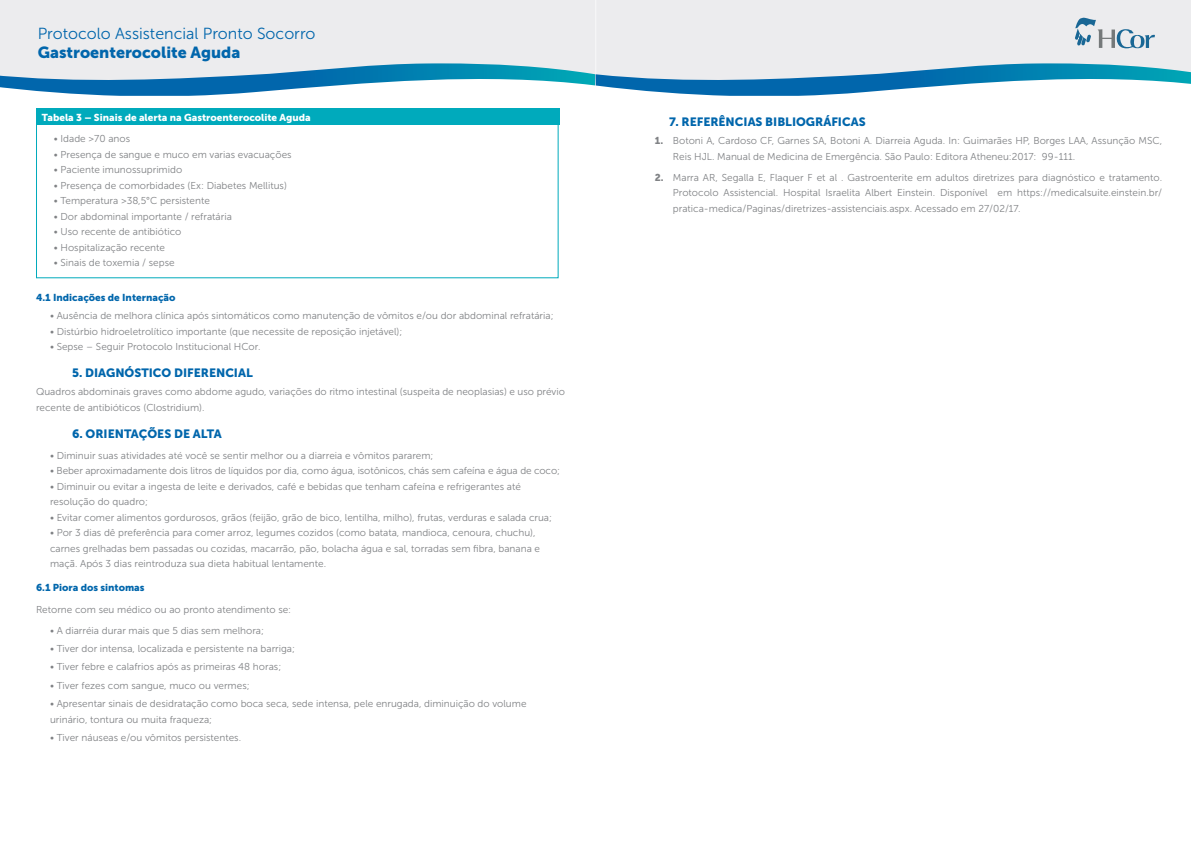
<style>
.page{position:relative;width:1191px;height:842px;background:#fff}
.page>*{position:absolute;margin:0;border:0;box-sizing:border-box;transform-origin:0 0}
.t1{font:16px "Museo Sans 300";color:#0166ac}
.t2{font:16px "Museo Sans 900";color:#0166ac}
.t3{font:12px "Museo Sans 900";color:#0166ac}
.t4{font:10px/15.5px "Museo Sans 300";color:#808285}
.t5{font:10px "Museo Sans 900";color:#fff}
.t6{font:10px "Museo Sans 900";color:#0166ac}
.s1{font-family:"Museo Sans 900"}
</style>
<div class="page">
<div style="left:0;top:0;width:595px;height:63px;background:#ececee"></div>
<div style="left:596px;top:0;width:595px;height:63px;background:#ececee"></div>
<svg style="left:0;top:63px;width:1191px;height:33px"></svg>
<svg style="left:1074px;top:17px;width:81px;height:32px;background:#bfced7"></svg>
<div style="left:36px;top:108px;width:523px;height:17px;background:#00aabc"></div>
<div style="left:36px;top:108px;width:522px;height:170px;border:1px solid #00aabc"></div>
<h1 class="t1" style="left:38px;top:25px;width:279px">Protocolo Assistencial Pronto Socorro</h1>
<h1 class="t2" style="left:38px;top:43px;width:204px">Gastroenterocolite Aguda</h1>
<p class="t5" style="left:42px;top:111px;width:270px">Tabela 3 – Sinais de alerta na Gastroenterocolite Aguda</p>
<p class="t4" style="left:54px;top:131px;width:78px">• Idade &gt;70 anos</p>
<p class="t4" style="left:54px;top:147px;width:239px">• Presença de sangue e muco em varias evacuações</p>
<p class="t4" style="left:54px;top:162px;width:130px">• Paciente imunossuprimido</p>
<p class="t4" style="left:54px;top:178px;width:234px">• Presença de comorbidades (Ex: Diabetes Mellitus)</p>
<p class="t4" style="left:54px;top:193px;width:157px">• Temperatura &gt;38,5°C persistente</p>
<p class="t4" style="left:54px;top:209px;width:179px">• Dor abdominal importante / refratária</p>
<p class="t4" style="left:54px;top:224px;width:129px">• Uso recente de antibiótico</p>
<p class="t4" style="left:54px;top:240px;width:113px">• Hospitalização recente</p>
<p class="t4" style="left:54px;top:255px;width:122px">• Sinais de toxemia / sepse</p>
<p class="t6" style="left:36px;top:292px;width:141px">4.1 Indicações de Internação</p>
<p class="t4" style="left:50px;top:308px;width:505px">• Ausência de melhora clínica após sintomáticos como manutenção de vômitos e/ou dor abdominal refratária;</p>
<p class="t4" style="left:50px;top:324px;width:354px">• Distúrbio hidroeletrolítico importante (que necessite de reposição injetável);</p>
<p class="t4" style="left:50px;top:339px;width:212px">• Sepse – Seguir Protocolo Institucional HCor.</p>
<p class="t3" style="left:72px;top:366px;width:182px">5. DIAGNÓSTICO DIFERENCIAL</p>
<p class="t4" style="left:36px;top:384px;width:530px">Quadros abdominais graves como abdome agudo, variações do ritmo intestinal (suspeita de neoplasias) e uso prévio recente de antibióticos (Clostridium).</p>
<p class="t3" style="left:72px;top:427px;width:151px">6. ORIENTAÇÕES DE ALTA</p>
<p class="t4" style="left:50px;top:448px;width:385px">• Diminuir suas atividades até você se sentir melhor ou a diarreia e vômitos pararem;</p>
<p class="t4" style="left:50px;top:463px;width:511px">• Beber aproximadamente dois litros de líquidos por dia, como água, isotônicos, chás sem cafeína e água de coco;</p>
<p class="t4" style="left:50px;top:479px;width:472px">• Diminuir ou evitar a ingesta de leite e derivados, café e bebidas que tenham cafeína e refrigerantes até resolução do quadro;</p>
<p class="t4" style="left:50px;top:510px;width:503px">• Evitar comer alimentos gordurosos, grãos (feijão, grão de bico, lentilha, milho), frutas, verduras e salada crua;</p>
<p class="t4" style="left:50px;top:525px;width:491px">• Por 3 dias dê preferência para comer arroz, legumes cozidos (como batata, mandioca, cenoura, chuchu), carnes grelhadas bem passadas ou cozidas, macarrão, pão, bolacha água e sal, torradas sem fibra, banana e maçã. Após 3 dias reintroduza sua dieta habitual lentamente.</p>
<p class="t6" style="left:36px;top:582px;width:110px">6.1 Piora dos sintomas</p>
<p class="t4" style="left:36px;top:601px;width:257px">Retorne com seu médico ou ao pronto atendimento se:</p>
<p class="t4" style="left:50px;top:623px;width:215px">• A diarréia durar mais que 5 dias sem melhora;</p>
<p class="t4" style="left:50px;top:641px;width:247px">• Tiver dor intensa, localizada e persistente na barriga;</p>
<p class="t4" style="left:50px;top:659px;width:233px">• Tiver febre e calafrios após as primeiras 48 horas;</p>
<p class="t4" style="left:50px;top:678px;width:201px">• Tiver fezes com sangue, muco ou vermes;</p>
<p class="t4" style="left:50px;top:696px;width:478px">• Apresentar sinais de desidratação como boca seca, sede intensa, pele enrugada, diminuição do volume urinário, tontura ou muita fraqueza;</p>
<p class="t4" style="left:50px;top:730px;width:193px">• Tiver náuseas e/ou vômitos persistentes.</p>
<p class="t3" style="left:669px;top:115px;width:198px">7. REFERÊNCIAS BIBLIOGRÁFICAS</p>
<p class="t4" style="left:673px;top:133px;width:491px;text-indent:-18px"><span class="s1">1.</span> Botoni A, Cardoso CF, Garnes SA, Botoni A. Diarreia Aguda. In: Guimarães HP, Borges LAA, Assunção MSC,<br>Reis HJL. Manual de Medicina de Emergência. São Paulo: Editora Atheneu:2017: 99-111.</p>
<p class="t4" style="left:673px;top:170px;width:491px;text-align:justify;text-indent:-18px"><span class="s1">2.</span> Marra AR, Segalla E, Flaquer F et al . Gastroenterite em adultos diretrizes para diagnóstico e tratamento.<br>Protocolo Assistencial. Hospital Israelita Albert Einstein. Disponível em https://medicalsuite.einstein.br/ pratica-medica/Paginas/diretrizes-assistenciais.aspx. Acessado em 27/02/17.</p>
</div>
